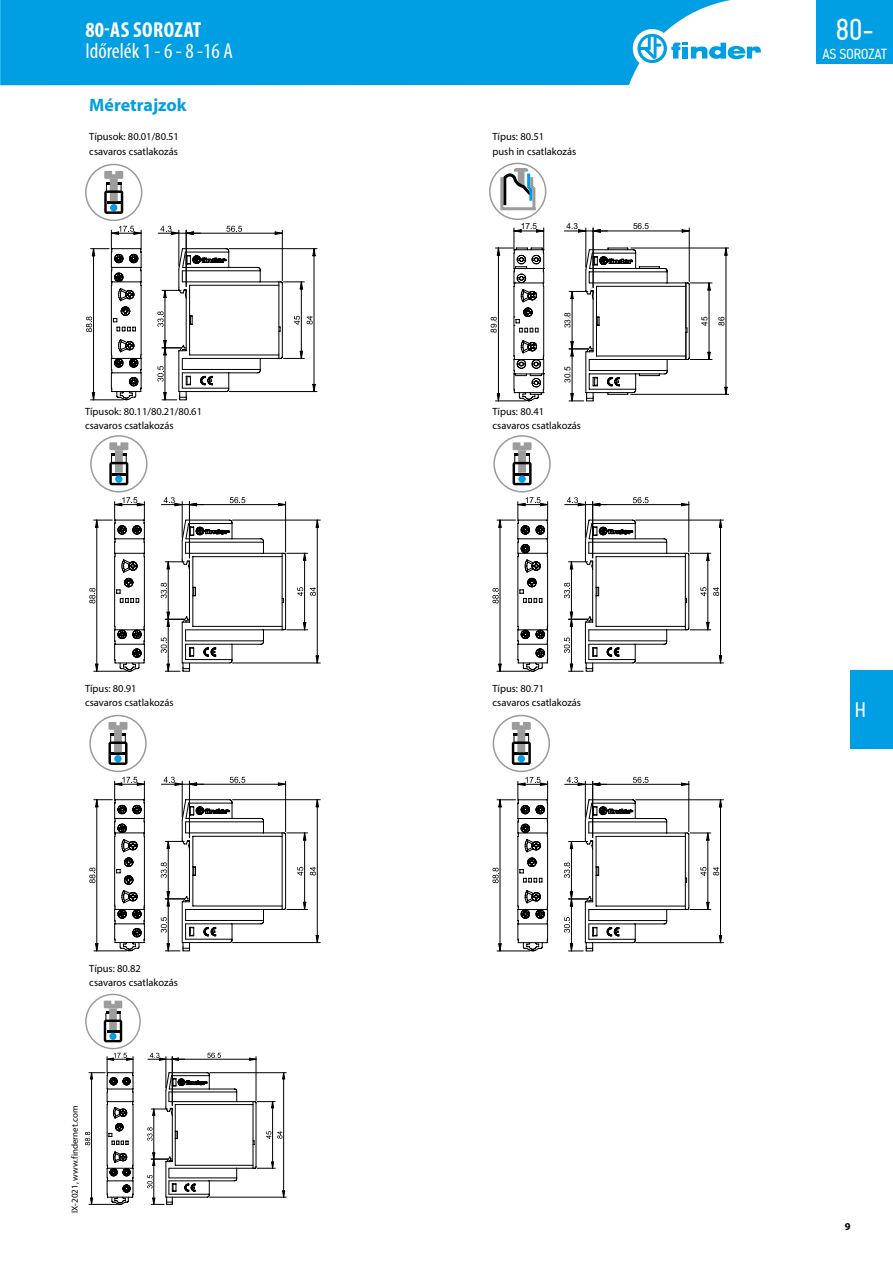
<style>
.page{position:relative;width:893px;height:1263px;background:#fff}
.page>*{position:absolute;margin:0;border:0;box-sizing:border-box;transform-origin:0 0}
.t1{font:30.3px "PF Din Text Cond Pro";color:#fff}
.t2{font:condensed 21.75px "Myriad Pro";color:#fff}
.t3{font:700 condensed 21.75px "Myriad Pro";letter-spacing:.02em;color:#fff}
.t4{font:21px "PF Din Text Cond Pro";color:#fff}
.t5{font:700 18px "Myriad Pro";color:#009ee3}
.t6{font:14.55px "PF Din Text Cond Pro";color:#fff}
.t7{font:10.5px/14.2px "Myriad Pro";color:#000}
.t8{font:700 10.5px "Myriad Pro";color:#000}
.t9{font:9px "Myriad Pro";color:#000}
.t10{font:8.25px "Arial";letter-spacing:.005em;color:#000}
</style>
<div class="page">
<div style="left:90px;top:435px;width:58px;height:57px;border:2px solid #9c9c9c;border-radius:50%"></div>
<svg style="left:109px;top:442px;width:19px;height:43px"></svg>
<hr style="left:182px;top:502px;width:1px;height:35px;background:#000">
<svg style="left:164px;top:497px;width:18px;height:9px"></svg>
<hr style="left:161px;top:504px;width:43px;height:1px;background:#000">
<hr style="left:189px;top:502px;width:1px;height:56px;background:#000">
<hr style="left:285px;top:502px;width:1px;height:50px;background:#000">
<svg style="left:230px;top:497px;width:15px;height:6px"></svg>
<svg style="left:190px;top:503px;width:7px;height:3px"></svg>
<svg style="left:278px;top:503px;width:8px;height:3px"></svg>
<hr style="left:189px;top:504px;width:97px;height:1px;background:#000">
<hr style="left:232px;top:520px;width:88px;height:1px;background:#000">
<hr style="left:232px;top:663px;width:88px;height:1px;background:#000">
<hr style="left:94px;top:671px;width:33px;height:1px;background:#000">
<svg style="left:89px;top:497px;width:56px;height:174px"></svg>
<svg style="left:161px;top:519px;width:158px;height:153px"></svg>
<div style="left:493px;top:435px;width:58px;height:57px;border:2px solid #9c9c9c;border-radius:50%"></div>
<svg style="left:513px;top:442px;width:19px;height:43px"></svg>
<hr style="left:585px;top:502px;width:1px;height:35px;background:#000">
<svg style="left:567px;top:497px;width:19px;height:9px"></svg>
<hr style="left:565px;top:504px;width:42px;height:1px;background:#000">
<hr style="left:592px;top:502px;width:1px;height:56px;background:#000">
<hr style="left:688px;top:502px;width:1px;height:50px;background:#000">
<svg style="left:633px;top:497px;width:15px;height:6px"></svg>
<svg style="left:593px;top:503px;width:7px;height:3px"></svg>
<svg style="left:681px;top:503px;width:8px;height:3px"></svg>
<hr style="left:593px;top:504px;width:96px;height:1px;background:#000">
<hr style="left:636px;top:520px;width:87px;height:1px;background:#000">
<hr style="left:636px;top:663px;width:87px;height:1px;background:#000">
<hr style="left:497px;top:671px;width:33px;height:1px;background:#000">
<svg style="left:492px;top:497px;width:56px;height:174px"></svg>
<svg style="left:564px;top:519px;width:158px;height:153px"></svg>
<div style="left:89px;top:715px;width:58px;height:57px;border:2px solid #9c9c9c;border-radius:50%"></div>
<svg style="left:108px;top:722px;width:20px;height:43px"></svg>
<hr style="left:182px;top:781px;width:1px;height:36px;background:#000">
<svg style="left:164px;top:777px;width:18px;height:7px"></svg>
<hr style="left:161px;top:784px;width:43px;height:1px;background:#000">
<hr style="left:189px;top:781px;width:1px;height:56px;background:#000">
<hr style="left:285px;top:781px;width:1px;height:51px;background:#000">
<svg style="left:230px;top:777px;width:15px;height:6px"></svg>
<hr style="left:189px;top:784px;width:97px;height:1px;background:#000">
<hr style="left:232px;top:799px;width:88px;height:1px;background:#000">
<hr style="left:232px;top:942px;width:88px;height:1px;background:#000">
<svg style="left:161px;top:799px;width:158px;height:152px"></svg>
<hr style="left:168px;top:841px;width:1px;height:58px;background:#000">
<svg style="left:89px;top:777px;width:56px;height:174px"></svg>
<div style="left:493px;top:715px;width:57px;height:57px;border:2px solid #9c9c9c;border-radius:50%"></div>
<svg style="left:512px;top:722px;width:19px;height:43px"></svg>
<hr style="left:585px;top:781px;width:1px;height:36px;background:#000">
<svg style="left:567px;top:777px;width:18px;height:9px"></svg>
<hr style="left:565px;top:784px;width:42px;height:1px;background:#000">
<hr style="left:592px;top:781px;width:1px;height:57px;background:#000">
<hr style="left:688px;top:781px;width:1px;height:51px;background:#000">
<svg style="left:633px;top:777px;width:15px;height:6px"></svg>
<svg style="left:593px;top:783px;width:7px;height:3px"></svg>
<svg style="left:681px;top:783px;width:8px;height:3px"></svg>
<hr style="left:593px;top:784px;width:96px;height:1px;background:#000">
<hr style="left:636px;top:799px;width:87px;height:1px;background:#000">
<hr style="left:636px;top:942px;width:87px;height:1px;background:#000">
<hr style="left:497px;top:951px;width:33px;height:1px;background:#000">
<svg style="left:492px;top:777px;width:56px;height:174px"></svg>
<svg style="left:564px;top:799px;width:158px;height:153px"></svg>
<div style="left:85px;top:164px;width:57px;height:57px;border:2px solid #9c9c9c;border-radius:50%"></div>
<svg style="left:104px;top:171px;width:19px;height:43px"></svg>
<hr style="left:179px;top:230px;width:1px;height:36px;background:#000">
<svg style="left:160px;top:226px;width:19px;height:7px"></svg>
<hr style="left:158px;top:233px;width:42px;height:1px;background:#000">
<hr style="left:186px;top:230px;width:1px;height:57px;background:#000">
<hr style="left:282px;top:230px;width:1px;height:51px;background:#000">
<svg style="left:226px;top:226px;width:16px;height:6px"></svg>
<hr style="left:186px;top:233px;width:96px;height:1px;background:#000">
<hr style="left:229px;top:248px;width:88px;height:1px;background:#000">
<hr style="left:229px;top:391px;width:88px;height:1px;background:#000">
<hr style="left:90px;top:400px;width:33px;height:1px;background:#000">
<svg style="left:86px;top:226px;width:56px;height:174px"></svg>
<svg style="left:157px;top:248px;width:158px;height:153px"></svg>
<hr style="left:586px;top:228px;width:1px;height:39px;background:#000">
<hr style="left:564px;top:231px;width:43px;height:1px;background:#000">
<hr style="left:593px;top:228px;width:1px;height:60px;background:#000">
<hr style="left:689px;top:228px;width:1px;height:54px;background:#000">
<hr style="left:593px;top:231px;width:96px;height:1px;background:#000">
<svg style="left:569px;top:248px;width:143px;height:154px"></svg>
<hr style="left:572px;top:291px;width:1px;height:58px;background:#000">
<hr style="left:495px;top:401px;width:31px;height:1px;background:#000">
<svg style="left:495px;top:228px;width:49px;height:173px"></svg>
<hr style="left:498px;top:248px;width:1px;height:153px;background:#000">
<hr style="left:631px;top:394px;width:98px;height:1px;background:#000">
<hr style="left:631px;top:248px;width:98px;height:1px;background:#000">
<hr style="left:726px;top:248px;width:1px;height:146px;background:#000">
<svg style="left:490px;top:163px;width:56px;height:56px"></svg>
<div style="left:489px;top:163px;width:57px;height:57px;border:2px solid #9c9c9c;border-radius:50%"></div>
<svg style="left:499px;top:168px;width:39px;height:45px"></svg>
<div style="left:85px;top:994px;width:56px;height:55px;border:1px solid #9c9c9c;border-radius:50%"></div>
<svg style="left:104px;top:1001px;width:18px;height:41px"></svg>
<hr style="left:166px;top:1056px;width:1px;height:32px;background:#000">
<svg style="left:150px;top:1053px;width:16px;height:6px"></svg>
<hr style="left:148px;top:1059px;width:37px;height:1px;background:#000">
<hr style="left:172px;top:1056px;width:1px;height:50px;background:#000">
<hr style="left:256px;top:1056px;width:1px;height:44px;background:#000">
<svg style="left:207px;top:1053px;width:14px;height:5px"></svg>
<hr style="left:172px;top:1059px;width:84px;height:1px;background:#000">
<hr style="left:210px;top:1072px;width:76px;height:1px;background:#000">
<hr style="left:210px;top:1197px;width:76px;height:1px;background:#000">
<svg style="left:85px;top:1053px;width:49px;height:152px"></svg>
<svg style="left:147px;top:1072px;width:138px;height:133px"></svg>
<div style="left:850px;top:670px;width:43px;height:78px;background:#009ee3"></div>
<div style="left:0;top:0;width:731px;height:85px;background:#009ee3"></div>
<div style="left:633px;top:29px;width:38px;height:39px;background:#fff;border-radius:50%"></div>
<svg style="left:637px;top:34px;width:124px;height:29px"></svg>
<div style="left:816px;top:0;width:77px;height:64px;background:#009ee3"></div>
<h2 class="t3" style="left:85px;top:17px;width:118px">80-AS SOROZAT</h2>
<h2 class="t2" style="left:85px;top:38px;width:149px">Időrelék 1 - 6 - 8 -16 A</h2>
<h3 class="t5" style="left:89px;top:93px;width:99px">Méretrajzok</h3>
<p class="t7" style="left:89px;top:130px;width:91px">Típusok: 80.01/80.51 csavaros csatlakozás</p>
<p class="t7" style="left:492px;top:130px;width:85px">Típus: 80.51<br>push in csatlakozás</p>
<p class="t10" style="left:521px;top:221px;width:18px">17.5</p>
<p class="t10" style="left:566px;top:221px;width:13px">4.3</p>
<p class="t10" style="left:633px;top:221px;width:18px">56.5</p>
<p class="t10" style="left:562px;top:328px;width:18px;rotate:-90deg">33.8</p>
<p class="t10" style="left:489px;top:333px;width:18px;rotate:-90deg">89.8</p>
<p class="t10" style="left:716px;top:326px;width:11px;rotate:-90deg">86</p>
<p class="t10" style="left:699px;top:326px;width:11px;rotate:-90deg">45</p>
<p class="t10" style="left:562px;top:383px;width:18px;rotate:-90deg">30.5</p>
<p class="t7" style="left:85px;top:404px;width:119px">Típusok: 80.11/80.21/80.61 csavaros csatlakozás</p>
<p class="t7" style="left:492px;top:404px;width:90px">Típus: 80.41 csavaros csatlakozás</p>
<h1 class="t1" style="left:836px;top:11px;width:39px">80-</h1>
<h3 class="t6" style="left:822px;top:46px;width:66px">AS SOROZAT</h3>
<p class="t7" style="left:85px;top:681px;width:90px">Típus: 80.91 csavaros csatlakozás</p>
<p class="t7" style="left:492px;top:681px;width:90px">Típus: 80.71 csavaros csatlakozás</p>
<p class="t7" style="left:89px;top:961px;width:90px">Típus: 80.82 csavaros csatlakozás</p>
<p class="t9" style="left:69px;top:1213px;width:108px;rotate:-90deg">IX-2021, www.findernet.com</p>
<h3 class="t4" style="left:855px;top:697px;width:13px">H</h3>
<p class="t8" style="left:845px;top:1219px;width:7px">9</p>
</div>
